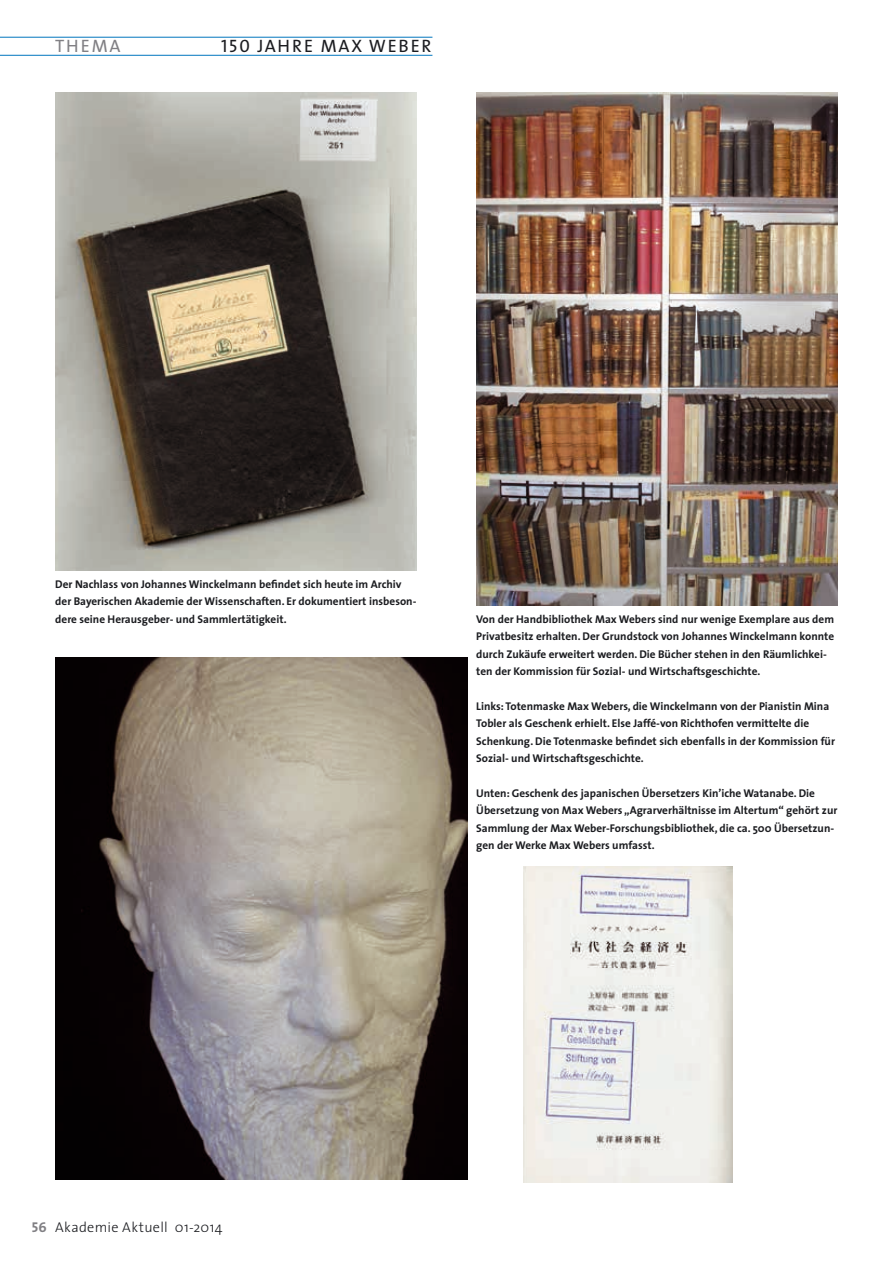
<style>
.page{position:relative;width:893px;height:1263px;background:#fff}
.page>*{position:absolute;margin:0;border:0;box-sizing:border-box;transform-origin:0 0}
.t1{font:18px "The Sans";letter-spacing:.1em;color:#1b1c20}
.t2{font:18px "The Sans";letter-spacing:.095em;color:#818084}
.t3{font:300 14.25px "The Sans";letter-spacing:.02em;color:#1b1c20}
.t4{font:700 11.25px/17.4px "The Sans";color:#1b1c20}
.s1{font-family:"The Sans Caps"}
.s2{font-family:"The Sans Bold Caps";font-weight:400;color:#818084}
</style>
<div class="page">
<img style="left:55px;top:93px;width:362px;height:478px">
<img style="left:476px;top:93px;width:362px;height:512px">
<img style="left:55px;top:658px;width:413px;height:522px">
<img style="left:523px;top:866px;width:210px;height:316px">
<hr style="left:0;top:55px;width:432px;height:1px;background:#0076be">
<hr style="left:0;top:37px;width:432px;height:1px;background:#0076be">
<h1 class="t2" style="left:55px;top:31px;width:67px">THEMA</h1>
<h1 class="t1" style="left:221px;top:31px;width:212px"><span class="s1">150</span> JAHRE MAX WEBER</h1>
<p class="t4" style="left:55px;top:575px;width:363px">Der Nachlass von Johannes Winckelmann befindet sich heute im Archiv der Bayerischen Akademie der Wissenschaften. Er dokumentiert insbeson&shy;dere seine Herausgeber- und Sammlertätigkeit.</p>
<p class="t4" style="left:476px;top:610px;width:359px">Von der Handbibliothek Max Webers sind nur wenige Exemplare aus dem Privatbesitz erhalten. Der Grundstock von Johannes Winckelmann konnte durch Zukäufe erweitert werden. Die Bücher stehen in den Räumlichkei&shy;ten der Kommission für Sozial- und Wirtschaftsgeschichte.</p>
<p class="t4" style="left:476px;top:697px;width:360px">Links: Totenmaske Max Webers, die Winckelmann von der Pianistin Mina Tobler als Geschenk erhielt. Else Jaffé-von Richthofen vermittelte die Schenkung. Die Totenmaske befindet sich ebenfalls in der Kommission für Sozial- und Wirtschaftsgeschichte.</p>
<p class="t4" style="left:476px;top:784px;width:363px">Unten: Geschenk des japanischen Übersetzers Kin’iche Watanabe. Die Übersetzung von Max Webers „Agrarverhältnisse im Altertum“ gehört zur Sammlung der Max Weber-Forschungsbibliothek, die ca. 500 Übersetzun&shy;gen der Werke Max Webers umfasst.</p>
<p class="t3" style="left:32px;top:1215px;width:192px"><span class="s2">56</span> Akademie Aktuell 01-2014</p>
</div>
